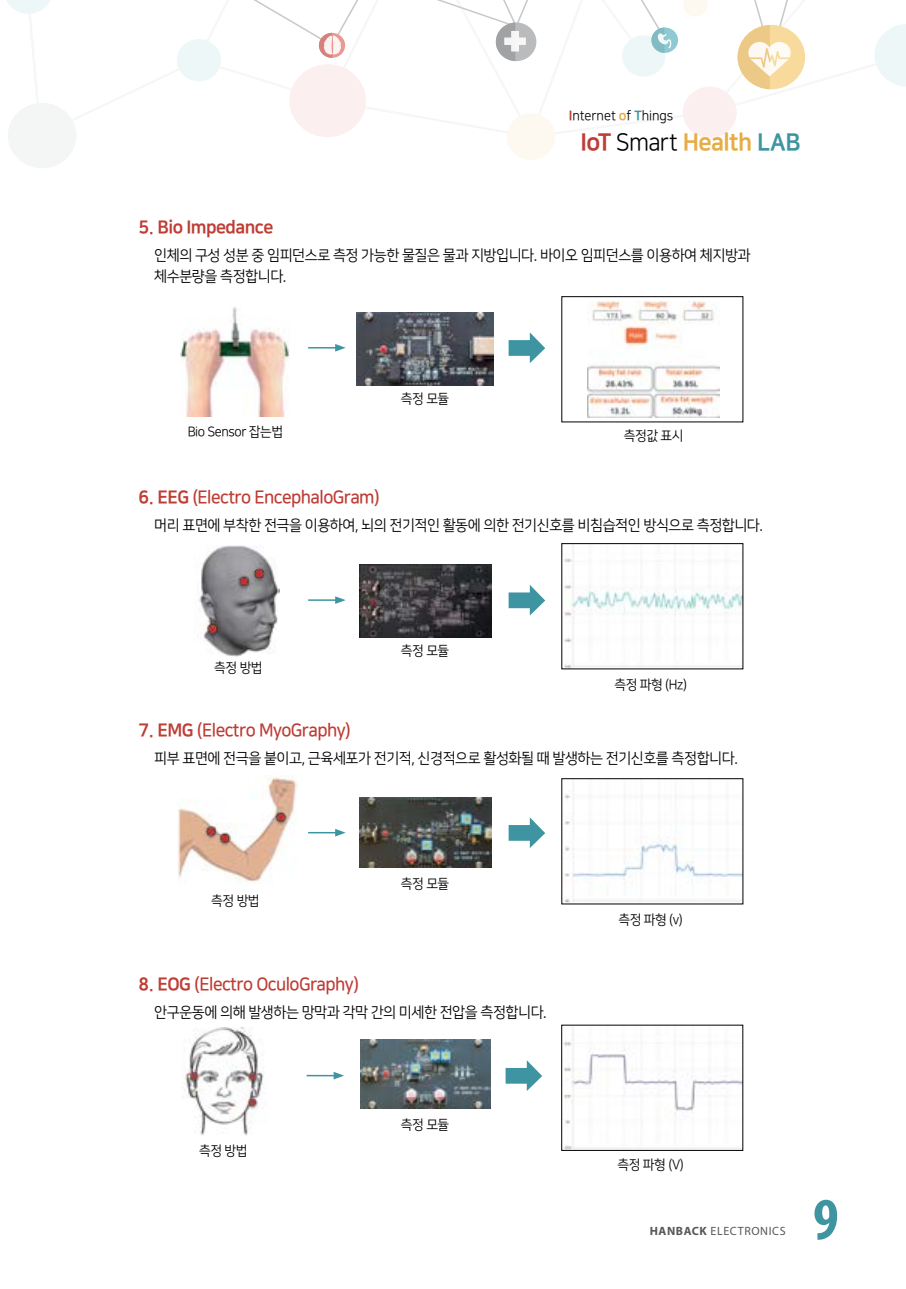
<style>
.page{position:relative;width:906px;height:1289px;background:#fff}
.page>*{position:absolute;margin:0;border:0;box-sizing:border-box;transform-origin:0 0}
.t1{font:700 condensed 60px "Myriad Pro";color:#3e95a1}
.t2{font:24px "Nanum Square OTFEB";letter-spacing:-.025em;color:#e5ad44;scale:.95 1}
.t3{font:18px "Nanum Square OTFB";letter-spacing:-.03em;color:#be3d35;scale:.95 1}
.t4{font:18px "Nanum Square OTFEB";letter-spacing:-.03em;color:#be3d35;scale:.95 1}
.t5{font:15px/21px "Nanum Square OTFR";letter-spacing:-.03em;color:#000;scale:.95 1}
.t6{font:13.5px "Nanum Square OTFR";letter-spacing:-.03em;color:#000;scale:.95 1}
.t7{font:13.5px "Nanum Square OTFR";letter-spacing:-.005em;color:#000;scale:.95 1}
.t8{font:12px "Myriad Pro";letter-spacing:.05em;color:#58585b}
.s1{font-family:"Nanum Square OTFEB";color:#be3d35}
.s2{font-family:"Nanum Square OTFEB";color:#e5ad44}
.s3{font-family:"Nanum Square OTFEB";color:#3e95a1}
.s4{color:#be3d35}
.s5{font-family:"Nanum Square OTFR";color:#000}
.s6{color:#3e95a1}
.s7{font-family:"Nanum Square OTFEB"}
.s8{font-weight:700}
</style>
<div class="page">
<div style="left:8px;top:103px;width:68px;height:65px;background:#f4f5f5;border-radius:50%"></div>
<div style="left:177px;top:39px;width:44px;height:42px;background:#eef7f8;border-radius:50%"></div>
<svg style="left:6px;top:0;width:44px;height:14px"></svg>
<div style="left:682px;top:87px;width:55px;height:51px;background:#fbefef;border-radius:50%"></div>
<div style="left:506px;top:113px;width:49px;height:47px;background:#fdf9f0;border-radius:50%"></div>
<svg style="left:207px;top:0;width:699px;height:134px"></svg>
<img style="left:564px;top:545px;width:177px;height:122px">
<img style="left:588px;top:301px;width:131px;height:117px">
<img style="left:564px;top:788px;width:177px;height:114px">
<div style="left:561px;top:543px;width:182px;height:126px;border:1px solid #000"></div>
<div style="left:561px;top:296px;width:182px;height:126px;border:1px solid #000"></div>
<div style="left:561px;top:778px;width:182px;height:126px;border:1px solid #000"></div>
<img style="left:357px;top:313px;width:136px;height:72px">
<svg style="left:508px;top:332px;width:37px;height:31px"></svg>
<svg style="left:308px;top:344px;width:38px;height:7px"></svg>
<img style="left:359px;top:565px;width:132px;height:72px">
<svg style="left:508px;top:585px;width:37px;height:30px"></svg>
<img style="left:197px;top:546px;width:83px;height:110px">
<hr style="left:308px;top:599px;width:29px;height:2px;background:#3e95a1">
<svg style="left:335px;top:596px;width:11px;height:8px"></svg>
<img style="left:360px;top:797px;width:131px;height:70px">
<svg style="left:508px;top:817px;width:37px;height:31px"></svg>
<img style="left:177px;top:775px;width:120px;height:108px">
<svg style="left:308px;top:829px;width:38px;height:7px"></svg>
<img style="left:181px;top:307px;width:108px;height:110px">
<img style="left:360px;top:1039px;width:130px;height:69px">
<svg style="left:505px;top:1060px;width:37px;height:30px"></svg>
<hr style="left:307px;top:1074px;width:29px;height:2px;background:#3e95a1">
<svg style="left:334px;top:1072px;width:10px;height:7px"></svg>
<img style="left:183px;top:1027px;width:82px;height:109px">
<img style="left:563px;top:1026px;width:178px;height:122px">
<p class="t7" style="left:569px;top:109px;width:111px"><span class="s1">I</span>nternet <span class="s2">o</span>f <span class="s3">T</span>hings</p>
<h2 class="t2" style="left:580px;top:130px;width:233px"><span class="s4">IoT</span> <span class="s5">Smart</span> Health <span class="s6">LAB</span></h2>
<p class="t4" style="left:138px;top:217px;width:144px">5. Bio Impedance</p>
<p class="t5" style="left:154px;top:245px;width:629px">인체의 구성 성분 중 임피던스로 측정 가능한 물질은 물과 지방입니다. 바이오 임피던스를 이용하여 체지방과 체수분량을 측정합니다.</p>
<p class="t6" style="left:401px;top:391px;width:52px">측정 모듈</p>
<p class="t6" style="left:188px;top:425px;width:102px">Bio Sensor 잡는법</p>
<p class="t6" style="left:624px;top:428px;width:64px">측정값 표시</p>
<p class="t3" style="left:138px;top:488px;width:256px"><span class="s7">6. EEG</span> (Electro EncephaloGram)</p>
<p class="t5" style="left:154px;top:515px;width:642px">머리 표면에 부착한 전극을 이용하여, 뇌의 전기적인 활동에 의한 전기신호를 비침습적인 방식으로 측정합니다.</p>
<p class="t6" style="left:214px;top:660px;width:52px">측정 방법</p>
<p class="t6" style="left:401px;top:644px;width:52px">측정 모듈</p>
<p class="t6" style="left:614px;top:678px;width:78px">측정 파형 (Hz)</p>
<p class="t3" style="left:138px;top:720px;width:225px"><span class="s7">7. EMG</span> (Electro MyoGraphy)</p>
<p class="t5" style="left:154px;top:747px;width:616px">피부 표면에 전극을 붙이고, 근육세포가 전기적, 신경적으로 활성화될 때 발생하는 전기신호를 측정합니다.</p>
<p class="t6" style="left:211px;top:893px;width:52px">측정 방법</p>
<p class="t6" style="left:401px;top:876px;width:52px">측정 모듈</p>
<p class="t3" style="left:138px;top:974px;width:234px"><span class="s7">8. EOG</span> (Electro OculoGraphy)</p>
<p class="t5" style="left:154px;top:1001px;width:414px">안구운동에 의해 발생하는 망막과 각막 간의 미세한 전압을 측정합니다.</p>
<p class="t6" style="left:199px;top:1144px;width:52px">측정 방법</p>
<p class="t6" style="left:401px;top:1117px;width:52px">측정 모듈</p>
<p class="t6" style="left:618px;top:912px;width:69px">측정 파형 (v)</p>
<p class="t6" style="left:617px;top:1157px;width:71px">측정 파형 (V)</p>
<p class="t8" style="left:649px;top:1223px;width:138px"><span class="s8">HANBACK</span> ELECTRONICS</p>
<h1 class="t1" style="left:813px;top:1181px;width:27px">9</h1>
</div>
